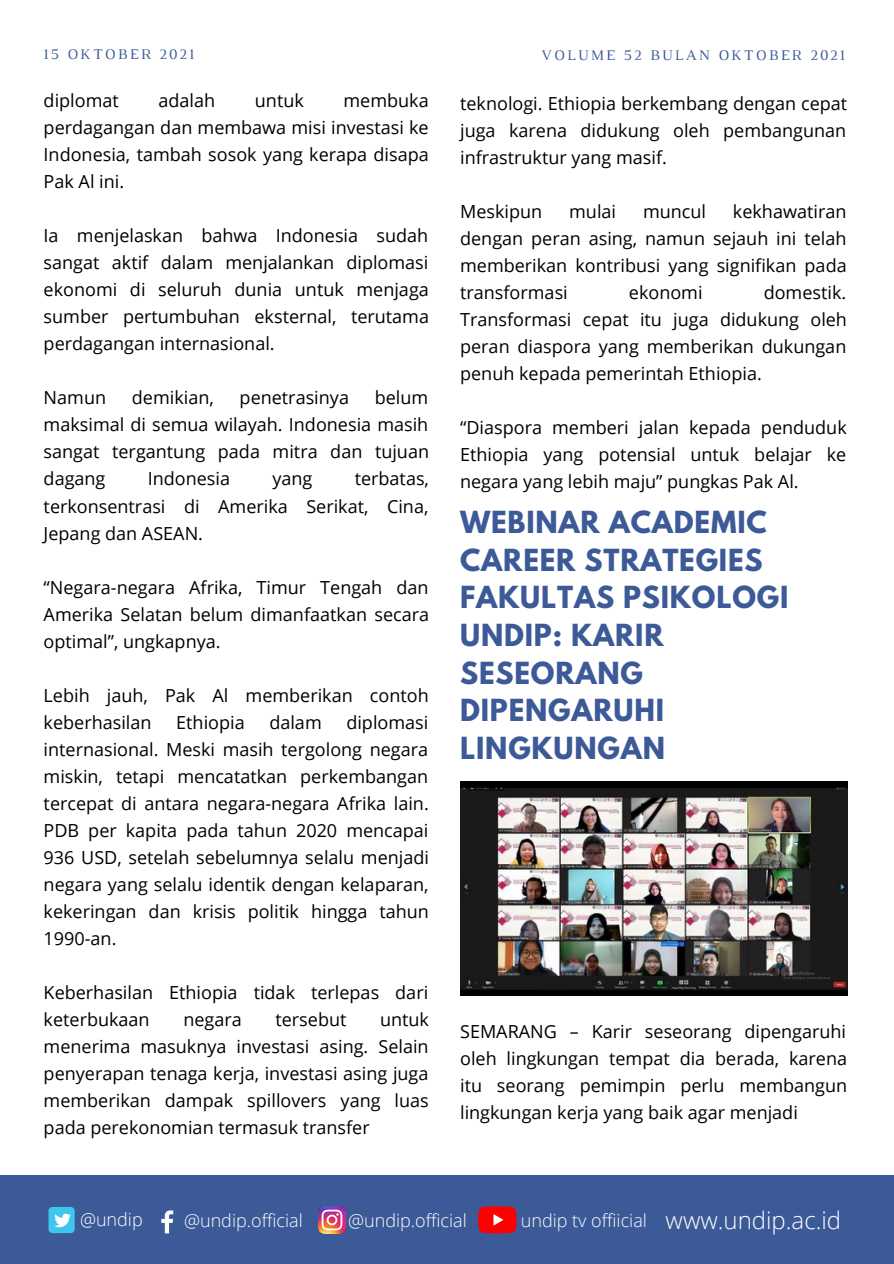
<style>
.page{position:relative;width:894px;height:1264px;background:#fff}
.page>*{position:absolute;margin:0;border:0;box-sizing:border-box;transform-origin:0 0}
.t1{font:700 27px/37.7px "League Spartan";letter-spacing:.03em;color:#3d5a98}
.t2{font:300 24px "Open Sans";color:#fff}
.t3{font:18px/27px "Open Sans";color:#000;text-align:justify}
.t4{font:300 18px "Open Sans";color:#fff}
.t5{font:15px "Luthier";letter-spacing:.14em;color:#3d5a98}
</style>
<div class="page">
<div style="left:0;top:1175px;width:893px;height:88px;background:#3d5a98"></div>
<div style="left:48px;top:1206px;width:27px;height:27px;background:#3fc6ee;border-radius:4px"></div>
<svg style="left:54px;top:1213px;width:17px;height:14px"></svg>
<svg style="left:161px;top:1210px;width:12px;height:23px"></svg>
<svg style="left:478px;top:1206px;width:38px;height:27px"></svg>
<img style="left:318px;top:1206px;width:27px;height:27px">
<img style="left:460px;top:781px;width:387px;height:214px">
<p class="t5" style="left:44px;top:49px;width:152px">15 OKTOBER 2021</p>
<p class="t5" style="left:541px;top:49px;width:305px">VOLUME 52 BULAN OKTOBER 2021</p>
<p class="t3" style="left:44px;top:86px;width:386px;text-indent:300px">membuka perdagangan dan membawa misi investasi ke Indonesia, tambah sosok yang kerapa disapa Pak Al ini.</p>
<p class="t3" style="left:44px;top:222px;width:387px">Ia menjelaskan bahwa Indonesia sudah sangat aktif dalam menjalankan diplomasi ekonomi di seluruh dunia untuk menjaga sumber pertumbuhan eksternal, terutama perdagangan internasional.</p>
<p class="t3" style="left:44px;top:384px;width:64px">Namun</p>
<p class="t3" style="left:132px;top:384px;width:83px">demikian,</p>
<p class="t3" style="left:239px;top:384px;width:111px">penetrasinya</p>
<p class="t3" style="left:44px;top:86px;width:77px">diplomat</p>
<p class="t3" style="left:158px;top:86px;width:58px">adalah</p>
<p class="t3" style="left:255px;top:86px;width:50px">untuk</p>
<p class="t3" style="left:44px;top:384px;width:387px;text-indent:331px">belum maksimal di semua wilayah. Indonesia masih sangat tergantung pada mitra dan tujuan dagang</p>
<p class="t3" style="left:44px;top:465px;width:387px;text-indent:311px">terbatas, terkonsentrasi di Amerika Serikat, Cina, Jepang dan ASEAN.</p>
<p class="t3" style="left:44px;top:573px;width:387px">“Negara-negara Afrika, Timur Tengah dan Amerika Selatan belum dimanfaatkan secara optimal”, ungkapnya.</p>
<p class="t3" style="left:44px;top:681px;width:386px">Lebih jauh, Pak Al memberikan contoh keberhasilan</p>
<p class="t3" style="left:148px;top:465px;width:84px">Indonesia</p>
<p class="t3" style="left:272px;top:465px;width:41px">yang</p>
<p class="t3" style="left:44px;top:708px;width:387px;text-indent:303px">diplomasi internasional. Meski masih tergolong negara miskin, tetapi mencatatkan perkembangan tercepat di antara negara-negara Afrika lain.<br>PDB per kapita pada tahun 2020 mencapai 936 USD, setelah sebelumnya selalu menjadi negara yang selalu identik dengan kelaparan, kekeringan dan krisis politik hingga tahun 1990-an.</p>
<p class="t3" style="left:44px;top:978px;width:386px">Keberhasilan Ethiopia tidak terlepas dari keterbukaan</p>
<p class="t3" style="left:176px;top:708px;width:70px">Ethiopia</p>
<p class="t3" style="left:269px;top:708px;width:54px">dalam</p>
<p class="t3" style="left:44px;top:1005px;width:387px;text-indent:336px">untuk menerima masuknya investasi asing. Selain penyerapan tenaga kerja, investasi asing juga memberikan dampak spillovers yang luas pada perekonomian termasuk transfer</p>
<p class="t3" style="left:183px;top:1005px;width:60px">negara</p>
<p class="t3" style="left:275px;top:1005px;width:72px">tersebut</p>
<p class="t3" style="left:460px;top:89px;width:388px">teknologi. Ethiopia berkembang dengan cepat juga karena didukung oleh pembangunan infrastruktur yang masif.</p>
<p class="t3" style="left:460px;top:197px;width:84px">Meskipun</p>
<p class="t3" style="left:569px;top:197px;width:48px">mulai</p>
<p class="t3" style="left:642px;top:197px;width:64px">muncul</p>
<p class="t3" style="left:460px;top:197px;width:388px;text-indent:273px">kekhawatiran dengan peran asing, namun sejauh ini telah memberikan kontribusi yang signifikan pada transformasi</p>
<p class="t3" style="left:460px;top:278px;width:388px;text-indent:303px">domestik.<br>Transformasi cepat itu juga didukung oleh peran diaspora yang memberikan dukungan penuh kepada pemerintah Ethiopia.</p>
<p class="t3" style="left:460px;top:413px;width:388px">“Diaspora memberi jalan kepada penduduk Ethiopia yang potensial untuk belajar ke negara yang lebih maju” pungkas Pak Al.</p>
<p class="t1" style="left:460px;top:506px;width:330px">WEBINAR ACADEMIC<br>CAREER STRATEGIES<br>FAKULTAS PSIKOLOGI<br>UNDIP: KARIR<br>SESEORANG<br>DIPENGARUHI<br>LINGKUNGAN</p>
<p class="t3" style="left:628px;top:278px;width:75px">ekonomi</p>
<p class="t3" style="left:460px;top:1017px;width:388px">SEMARANG – Karir seseorang dipengaruhi oleh lingkungan tempat dia berada, karena itu seorang pemimpin perlu membangun lingkungan kerja yang baik agar menjadi</p>
<p class="t4" style="left:80px;top:1207px;width:64px">@undip</p>
<p class="t4" style="left:184px;top:1207px;width:120px">@undip.official</p>
<p class="t4" style="left:348px;top:1207px;width:120px">@undip.official</p>
<p class="t4" style="left:520px;top:1207px;width:128px">undip tv offiicial</p>
<p class="t2" style="left:665px;top:1203px;width:177px">www.undip.ac.id</p>
</div>
